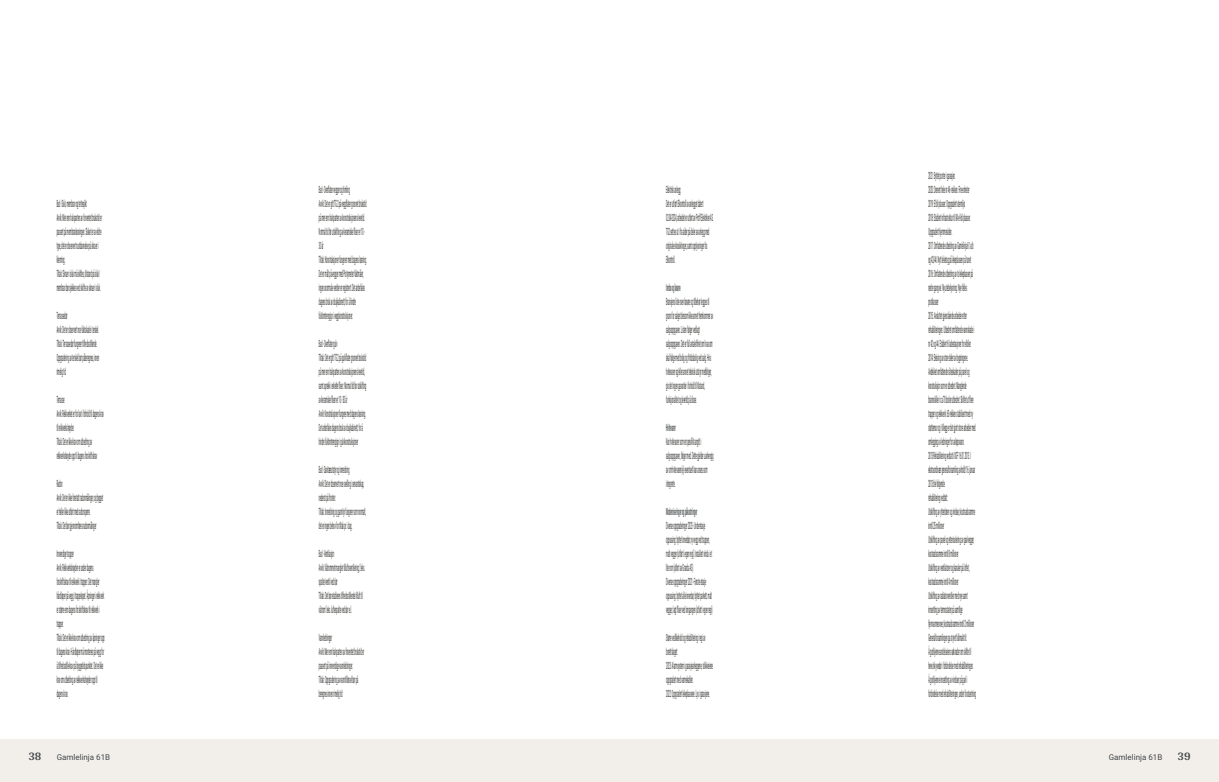
<style>
.page{position:relative;width:1219px;height:782px;background:#fff}
.page>*{position:absolute;margin:0;border:0;box-sizing:border-box;transform-origin:0 0}
.t1{font:700 12px "Arya";color:#414749}
.t2{font:10px/14px "Roboto";color:#1d1d1b;scale:.21 1}
.t3{font:700 10px "Roboto";color:#414749;scale:.21 1}
.t4{font:8px "Roboto";color:#414749}
</style>
<div class="page">
<div style="left:0;top:739px;width:612px;height:42px;background:#f2eeea"></div>
<div style="left:607px;top:739px;width:612px;height:42px;background:#f2eeea"></div>
<p class="t2" style="left:57px;top:195px;width:217px">Bad ‑ Sluk, membran og tettesjikt<br>Avvik: Mer enn halvparten av forventet brukstid er passert på membranløsningen. Sluket er av eldre type, det er observert rustdannelse på skruer i klemring.<br>Tiltak: Skruer i sluk må skiftes, tilstand på sluk/ membran bør sjekkes ved skifte av skruer i sluk.</p>
<p class="t2" style="left:57px;top:307px;width:204px">Terrassedør<br>Avvik: Det er observert noe fuktskade i terskel.<br>Tiltak: Terrassedør fungerer tilfredsstillende.<br>Oppgradering av terskel bør påberegnes, innen rimelig tid</p>
<p class="t2" style="left:57px;top:391px;width:226px">Terrasse<br>Avvik: Rekkverket er for lavt i forhold til dagens krav til rekkverkshøyder.<br>Tiltak: Det er ikke krav om utbedring av rekkverkshøyde opp til dagens forskriftskrav</p>
<p class="t2" style="left:57px;top:475px;width:223px">Radon<br>Avvik: Det er ikke foretatt radonmålinger, og bygget er heller ikke utført med radonsperre.<br>Tiltak: Det bør gjennomføres radonmålinger</p>
<p class="t2" style="left:57px;top:545px;width:230px">Innvendige trapper<br>Avvik: Rekkverkshøyder er under dagens forskriftskrav til rekkverk i trapper. Det mangler håndløper på vegg i trappeløpet. Åpninger i rekkverk er større enn dagens forskriftskrav til rekkverk i trapper.<br>Tiltak: Det er ikke krav om utbedring av åpninger opp til dagens krav. Håndløper må monteres på vegg for å tilfredsstille krav på byggetidspunktet. Det er ikke krav om utbedring av rekkverkshøyder opp til dagens krav.</p>
<p class="t1" style="left:28px;top:749px;width:15px">38</p>
<p class="t4" style="left:57px;top:751px;width:55px">Gamlelinja 61B</p>
<p class="t2" style="left:319px;top:181px;width:229px">Bad ‑ Overflater vegger og himling<br>Avvik: Det er gitt TG.2 på veggflater grunnet brukstid på mer enn halvparten av konstruksjonens levetid.<br>Normal tid før utskifting av keramiske fliser er 10 ‑ 30 år<br>Tiltak: Konstruksjoner fungerer med dagens løsning.<br>Det er målt på vegger med Protymeter fuktmåler, ingen unormale verdier er registrert. Det anbefales dagens bruk av dusjkabinett, for å hindre fuktinntrengign i veggkonstruksjoner.</p>
<p class="t2" style="left:319px;top:335px;width:227px">Bad ‑ Overflater gulv<br>Tiltak: Det er gitt TG.2 på gulvflater grunnet brukstid på mer enn halvparten av konstruksjonens levetid, samt sprekk i enkelte fliser. Normal tid før utskifting av keramiske fliser er 10 ‑ 30 år<br>Avvik: Konstruksjoner fungere med dagens løsning.<br>Det anbefales dagens bruk av dusjkabinett, for å hindre fuktinntrengign i gulvkonstruksjoner</p>
<p class="t2" style="left:319px;top:461px;width:226px">Bad ‑ Sanitærutstyr og innredning<br>Avvik: Det er observert noe svelling i servantskap, nederst på fronter.<br>Tiltak: Innredning og garnityr fungerer som normalt, det er ingen behov for tiltak pr. i dag.</p>
<p class="t2" style="left:319px;top:545px;width:221px">Bad ‑ Ventilasjon<br>Avvik: Våtrommet mangler tilluftsventilering, f.eks. spalte/ventil ved dør<br>Tiltak: Det bør etableres tilfredsstillende tilluft til våtrom f.eks. luftespalte ved dør e.l.</p>
<p class="t2" style="left:319px;top:629px;width:217px">Vannledninger<br>Avvik: Mer enn halvparten av forventet brukstid er passert på innvendige vannledninger.<br>Tiltak: Oppgradering av vanntilførsel bør på beregnes innen rimelig tid</p>
<p class="t2" style="left:666px;top:181px;width:226px">Elektrisk anlegg<br>Det er utført Elkontroll av anlegget datert 02.04‑2024, arbeidet er utført av Proff Elektriker AS.<br>TG2 settes ut i fra alder på deler av anlegg med originale skrusikringer, samt opplysninger fra Elkontroll.</p>
<p class="t3" style="left:666px;top:280px;width:70px">Innbo og løsøre</p>
<p class="t2" style="left:666px;top:293px;width:226px">Bransjens liste over løsøre og tilbehør legges til grunn for salget dersom ikke annet fremkommer av salgsoppgaven. Listen følger vedlagt salgsoppgaven. Det er full avtalefrihet om hva som skal følge med bolig og fritidsbolig ved salg. Hvis hvitevarer og/eller annet teknisk utstyr medfølger, gis det ingen garantier i forhold til tilstand, funksjonalitet og levetid på disse.</p>
<p class="t3" style="left:666px;top:420px;width:47px">Hvitevarer</p>
<p class="t2" style="left:666px;top:433px;width:227px">Kun hvitevarer som er spesifikt angitt i salgsoppgaven, følger med. Dette gjelder uavhengig av om hvitevaren(e) eventuelt kan anses som integrerte.</p>
<p class="t3" style="left:666px;top:504px;width:149px">Moderniseringer og påkostninger</p>
<p class="t2" style="left:666px;top:517px;width:223px">Diverse oppgraderinger 2023 ‑ Underetasje oppussing: byttet innerdør, ny vegg ved trappen, malt vegger (utført i egen regi). Installert vindu i et lite rom (utført av Granda AS)<br>Diverse oppgraderinger 2021 ‑ Første etasje oppussing: byttet alle innerdør, byttet parkett, malt vegger, lagt fliser ved inngangen (utført i egen regi)</p>
<p class="t2" style="left:666px;top:629px;width:225px">Større vedlikehold og rehabilitering i regi av borettslaget:<br>2023: Alarmsystem i garasjeanleggene, stikkveiene oppgradert med varmekabler.<br>2022: Oppgradert lekeplassene. Lys i garasjene.</p>
<p class="t2" style="left:928px;top:167px;width:228px">2021: Byttet porter i garasjen.<br>2020: Drenert hele nr 46‑ rekken. Fire enheter 2019: El bil plasser. Oppgradert utemiljø.<br>2018: Etablert infrastruktur til 84 el‑bil plasser.<br>Oppgradert hjemmesiden.<br>2017: Omfattende utbedring av Gamlelinja 61 a/b og 42/44. Nytt leketog på lekeplassen på tunet 2016: Omfattende utbedring av to lekeplasser på nedre gangvei. Ny utebelysning. Nye felles postkasser<br>2015: Avsluttet gjenstående arbeider etter rehabiliteringen. Utbedret omfattende vannskade i nr 42 og 44. Etablert 6 ladestasjoner for elbiler.<br>2014: Beising av store deler av bygningene.<br>Avdekket omfattende råteskader på panel og konstruksjon som er utbedret. Manglende brannskiller i ca 70 boder utbedret. Skiftet ut flere trapper og rekkverk. 63‑rekken stabilisert med ny støttemur og i tillegg er det gjort store arbeider med omlegging av ledninger for avløpsvann.<br>2013:Rehabilitering vedtatt i XGF 16.01.2013. I ekstraordinær generalforsamling avholdt 16. januar 2013 ble følgende<br>rehabilitering vedtatt:<br>Utskifting av ytterdører og vinduer, kostnadsramme inntil 25 millioner<br>Utskifting av panel og etterisolering av gavlvegger, kostnadsramme inntil 8 millioner<br>Utskifting av ventilatorer og kanaler på loftet, kostnadsramme inntil 4 millioner<br>Utskifting av radiatorventiler med nye samt innsetting av termostater på samtlige fjernvarmeovner, kostnadsramme inntil 2 millioner Generalforsamlingen ga styret fullmakt til:<br>Å godkjenne andelseiers søknader om skifte til heve/skyvedør i forbindelse med rehabiliteringen.<br>Å godkjenne innsetting av vinduer på gavl i forbindelse med rehabiliteringen, under forutsetning</p>
<p class="t4" style="left:1109px;top:751px;width:55px">Gamlelinja 61B</p>
<p class="t1" style="left:1177px;top:749px;width:15px">39</p>
</div>
